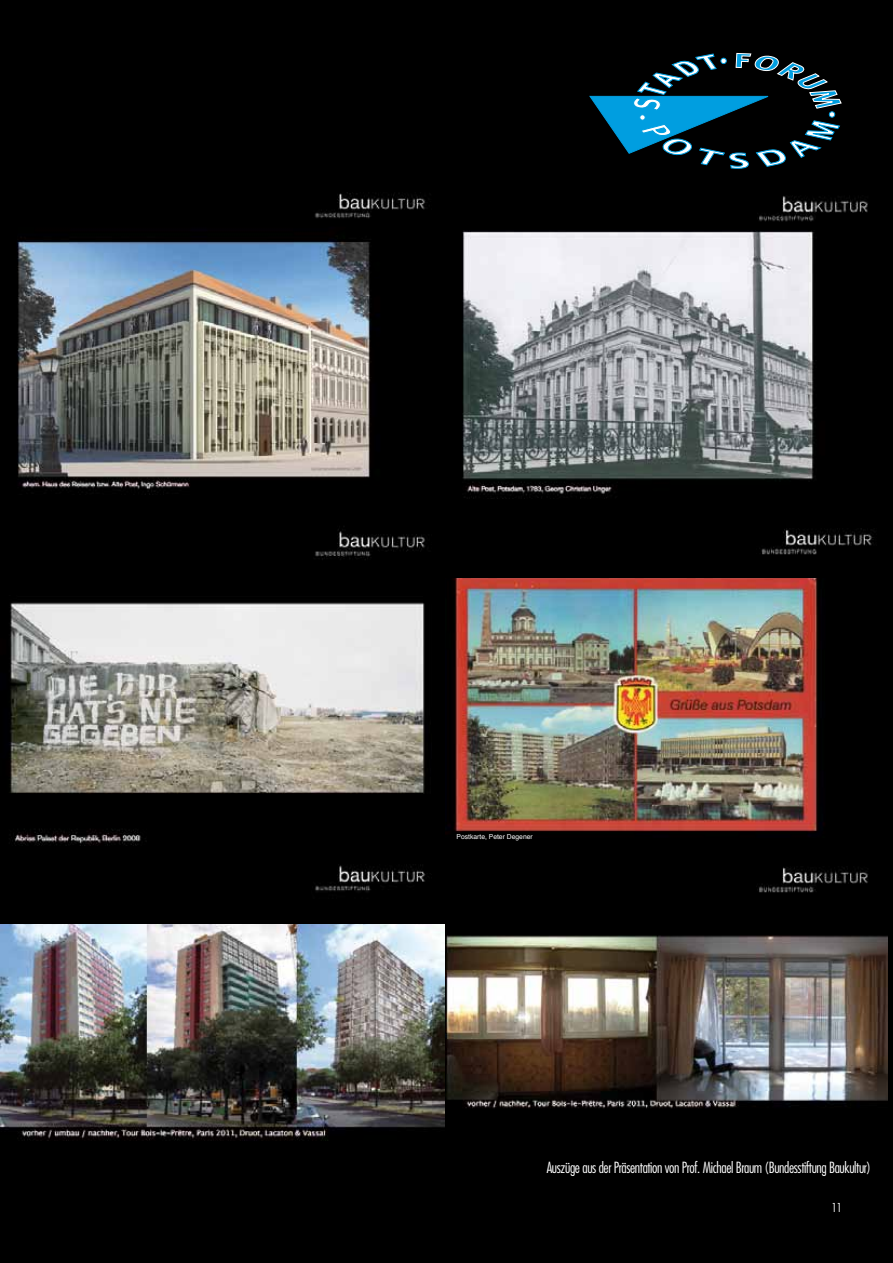
<style>
.page{position:relative;width:893px;height:1263px;background:#fff}
.page>*{position:absolute;margin:0;border:0;box-sizing:border-box;transform-origin:0 0}
.t1{font:300 condensed 15px "Futura";letter-spacing:-.025em;color:#fff}
.t2{font:300 condensed 12px "Futura";color:#fff}
.t3{font:6.75px "Helvetica";color:#fff}
</style>
<div class="page">
<div style="left:0;top:0;width:893px;height:242px;background:#000"></div>
<img style="left:0;top:192px;width:445px;height:313px">
<img style="left:445px;top:196px;width:444px;height:315px">
<img style="left:0;top:520px;width:445px;height:658px">
<img style="left:445px;top:511px;width:444px;height:327px">
<img style="left:445px;top:855px;width:444px;height:323px">
<hr style="left:889px;top:242px;width:4px;height:1021px;background:#000">
<div style="left:0;top:561px;width:893px;height:17px;background:#000"></div>
<div style="left:0;top:907px;width:893px;height:17px;background:#000"></div>
<div style="left:0;top:1178px;width:893px;height:85px;background:#000"></div>
<div style="left:0;top:505px;width:445px;height:15px;background:#000"></div>
<div style="left:441px;top:838px;width:452px;height:17px;background:#000"></div>
<svg style="left:590px;top:52px;width:252px;height:117px"></svg>
<div style="left:829px;top:111px;width:6px;height:7px;border:1px solid #009ee0;border-radius:50%"></div>
<p class="t3" style="left:457px;top:831px;width:78px">Postkarte, Peter Degener</p>
<p class="t1" style="left:547px;top:1157px;width:326px">Auszüge aus der Präsentation von Prof. Michael Braum (Bundesstiftung Baukultur)</p>
<p class="t2" style="left:832px;top:1200px;width:11px">11</p>
</div>
